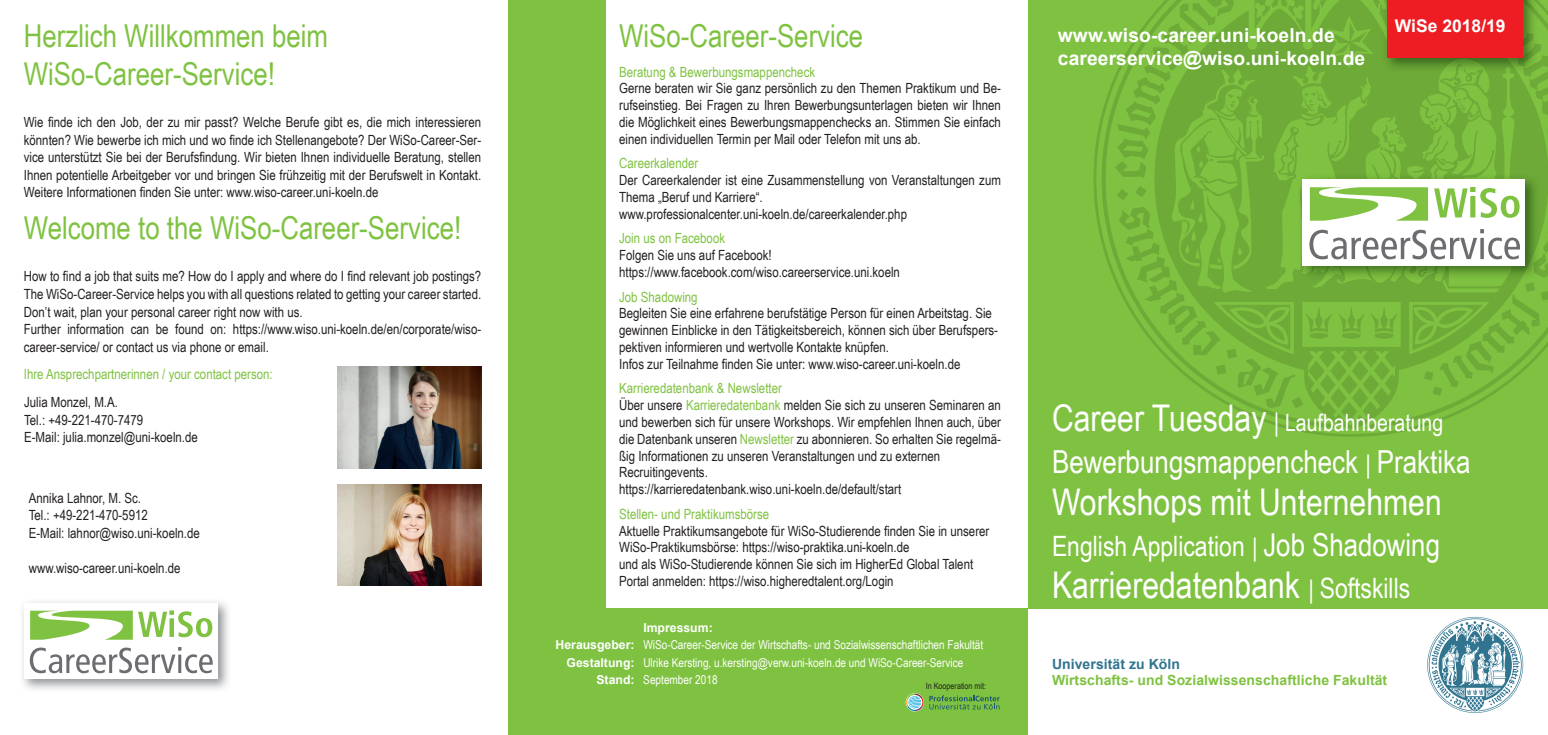
<style>
.page{position:relative;width:1548px;height:735px;background:#fff}
.page>*{position:absolute;margin:0;border:0;box-sizing:border-box;transform-origin:0 0}
.t1{font:36.75px "Arial Narrow";color:#fff}
.t2{font:31.68px "Arial Narrow";color:#fff}
.t3{font:31.5px/37.8px "Arial Narrow";color:#7fc241}
.t4{font:28px "Arial Narrow";color:#fff}
.t5{font:23.8px "Arial Narrow";color:#fff}
.t6{font:700 19.25px/23.1px "Arial";letter-spacing:.005em;color:#fff}
.t7{font:700 17.5px "Arial";color:#fff}
.t8{font:14px/16.8px "Arial Narrow";color:#231f20}
.t9{font:14px "Arial Narrow";color:#7fc241}
.t10{font:700 14px "Arial";letter-spacing:.005em;color:#7fc241}
.t11{font:700 14px "Arial";letter-spacing:.005em;color:#30748f}
.t12{font:12.25px "Arial Narrow";color:#fff}
.t13{font:700 12.25px "Arial";color:#fff}
.t14{font:8.75px "Arial Narrow";color:#231f20}
.s1{color:#7fc241}
.s2{font-family:"Arial";font-weight:700}
.s3{font-size:36.75px}
.s4{font-size:25.72px}
.s5{font-size:31.5px}
.s6{font-size:28px}
</style>
<div class="page">
<div style="left:508px;top:608px;width:520px;height:126px;background:#7fc241"></div>
<div style="left:1028px;top:0;width:520px;height:608px;background:#7fc241"></div>
<svg style="left:1093px;top:0;width:455px;height:436px"></svg>
<svg style="left:1427px;top:616px;width:96px;height:96px"></svg>
<img style="left:1407px;top:174px;width:133px;height:106px">
<div style="left:1302px;top:179px;width:223px;height:86px;background:#fff"></div>
<svg style="left:1309px;top:229px;width:211px;height:30px"></svg>
<svg style="left:1434px;top:187px;width:85px;height:31px"></svg>
<svg style="left:1310px;top:187px;width:118px;height:33px"></svg>
<img style="left:1382px;top:0;width:156px;height:73px">
<div style="left:1387px;top:0;width:136px;height:58px;background:#ee1d23"></div>
<img style="left:22px;top:601px;width:207px;height:89px">
<div style="left:24px;top:603px;width:193px;height:75px;background:#fff"></div>
<svg style="left:30px;top:647px;width:183px;height:26px"></svg>
<svg style="left:30px;top:610px;width:182px;height:29px"></svg>
<div style="left:508px;top:0;width:98px;height:678px;background:#7fc241"></div>
<img style="left:337px;top:484px;width:144px;height:101px">
<img style="left:337px;top:366px;width:144px;height:101px">
<svg style="left:929px;top:695px;width:70px;height:14px"></svg>
<svg style="left:906px;top:693px;width:18px;height:18px"></svg>
<svg style="left:906px;top:693px;width:17px;height:17px"></svg>
<h3 class="t3" style="left:24px;top:16px;width:306px">Herzlich Willkommen beim<br>WiSo-Career-Service!</h3>
<p class="t8" style="left:24px;top:113px;width:459px;line-height:17.5px;text-align:justify">Wie finde ich den Job, der zu mir passt? Welche Berufe gibt es, die mich interessieren könnten? Wie bewerbe ich mich und wo finde ich Stellenangebote? Der WiSo-Career-Ser&shy;vice unterstützt Sie bei der Berufsfindung. Wir bieten Ihnen individuelle Beratung, stellen Ihnen potentielle Arbeitgeber vor und bringen Sie frühzeitig mit der Berufswelt in Kontakt.<br>Weitere Informationen finden Sie unter: www.wiso-career.uni-koeln.de</p>
<h3 class="t3" style="left:24px;top:208px;width:439px">Welcome to the WiSo-Career-Service!</h3>
<p class="t8" style="left:24px;top:267px;width:459px;line-height:17.5px">How to find a job that suits me? How do I apply and where do I find relevant job postings?<br>The WiSo-Career-Service helps you with all questions related to getting your career started.<br>Don’t wait, plan your personal career right now with us.<br>Further information can be found on: https://www.wiso.uni-koeln.de/en/corporate/wiso&shy;career-service/ or contact us via phone or email.</p>
<p class="t9" style="left:24px;top:364px;width:250px">Ihre Ansprechpartnerinnen / your contact person:</p>
<p class="t8" style="left:24px;top:392px;width:175px;line-height:17.5px">Julia Monzel, M.A.<br>Tel.: +49-221-470-7479<br>E-Mail: julia.monzel@uni-koeln.de</p>
<p class="t8" style="left:29px;top:488px;width:173px;line-height:17.5px">Annika Lahnor, M. Sc.<br>Tel.: +49-221-470-5912<br>E-Mail: lahnor@wiso.uni-koeln.de</p>
<p class="t8" style="left:29px;top:559px;width:153px">www.wiso-career.uni-koeln.de</p>
<h3 class="t3" style="left:619px;top:16px;width:245px">WiSo-Career-Service</h3>
<p class="t9" style="left:619px;top:61px;width:197px">Beratung &amp; Bewerbungsmappencheck</p>
<p class="t8" style="left:619px;top:79px;width:383px;text-align:justify">Gerne beraten wir Sie ganz persönlich zu den Themen Praktikum und Be&shy;rufseinstieg. Bei Fragen zu Ihren Bewerbungsunterlagen bieten wir Ihnen die Möglichkeit eines Bewerbungsmappenchecks an. Stimmen Sie einfach einen individuellen Termin per Mail oder Telefon mit uns ab.</p>
<p class="t9" style="left:619px;top:153px;width:81px">Careerkalender</p>
<p class="t8" style="left:619px;top:171px;width:383px">Der Careerkalender ist eine Zusammenstellung von Veranstaltungen zum<br>Thema „Beruf und Karriere“. www.professionalcenter.uni-koeln.de/careerkalender.php</p>
<p class="t9" style="left:619px;top:228px;width:107px">Join us on Facebook</p>
<p class="t8" style="left:619px;top:246px;width:282px">Folgen Sie uns auf Facebook! https://www.facebook.com/wiso.careerservice.uni.koeln</p>
<p class="t9" style="left:619px;top:286px;width:80px">Job Shadowing</p>
<p class="t8" style="left:619px;top:304px;width:380px">Begleiten Sie eine erfahrene berufstätige Person für einen Arbeitstag. Sie gewinnen Einblicke in den Tätigkeitsbereich, können sich über Berufspers&shy;pektiven informieren und wertvolle Kontakte knüpfen.<br>Infos zur Teilnahme finden Sie unter: www.wiso-career.uni-koeln.de</p>
<p class="t8" style="left:619px;top:379px;width:383px"><span class="s1">Karrieredatenbank &amp; Newsletter<br></span>Über unsere <span class="s1">Karrieredatenbank</span> melden Sie sich zu unseren Seminaren an und bewerben sich für unsere Workshops. Wir empfehlen Ihnen auch, über die Datenbank unseren <span class="s1">Newsletter</span> zu abonnieren. So erhalten Sie regelmä&shy;ßig Informationen zu unseren Veranstaltungen und zu externen Recruitingevents.<br>https://karrieredatenbank.wiso.uni-koeln.de/default/start</p>
<p class="t9" style="left:619px;top:503px;width:151px">Stellen- und Praktikumsbörse</p>
<p class="t8" style="left:619px;top:521px;width:372px">Aktuelle Praktikumsangebote für WiSo-Studierende finden Sie in unserer WiSo-Praktikumsbörse: https://wiso-praktika.uni-koeln.de<br>und als WiSo-Studierende können Sie sich im HigherEd Global Talent Portal anmelden: https://wiso.higheredtalent.org/Login</p>
<p class="t13" style="left:643px;top:618px;width:71px">Impressum:</p>
<p class="t12" style="left:555px;top:635px;width:429px"><span class="s2">Herausgeber:</span> WiSo-Career-Service der Wirtschafts- und Sozialwissenschaftlichen Fakultät</p>
<p class="t12" style="left:566px;top:653px;width:398px"><span class="s2">Gestaltung:</span> Ulrike Kersting, u.kersting@verw.uni-koeln.de und WiSo-Career-Service</p>
<p class="t12" style="left:596px;top:670px;width:123px"><span class="s2">Stand:</span> September 2018</p>
<p class="t14" style="left:926px;top:679px;width:62px">In Kooperation mit:</p>
<h3 class="t6" style="left:1058px;top:24px;width:309px">www.wiso-career.uni-koeln.de careerservice@wiso.uni-koeln.de</h3>
<p class="t7" style="left:1395px;top:14px;width:112px">WiSe 2018/19</p>
<h3 class="t5" style="left:1052px;top:405px;width:393px"><span class="s3">Career Tuesday</span> <span class="s4">|</span> Laufbahnberatung</h3>
<h2 class="t2" style="left:1052px;top:438px;width:420px">Bewerbungsmappencheck <span class="s4">|</span> Praktika</h2>
<h1 class="t1" style="left:1052px;top:474px;width:391px">Workshops mit Unternehmen</h1>
<h3 class="t4" style="left:1052px;top:525px;width:389px">English Application <span class="s4">|</span> <span class="s5">Job Shadowing</span></h3>
<h1 class="t1" style="left:1052px;top:557px;width:360px">Karrieredatenbank <span class="s4">|</span> <span class="s6">Softskills</span></h1>
<p class="t11" style="left:1052px;top:653px;width:130px">Universität zu Köln</p>
<p class="t10" style="left:1052px;top:670px;width:337px">Wirtschafts- und Sozialwissenschaftliche Fakultät</p>
</div>
